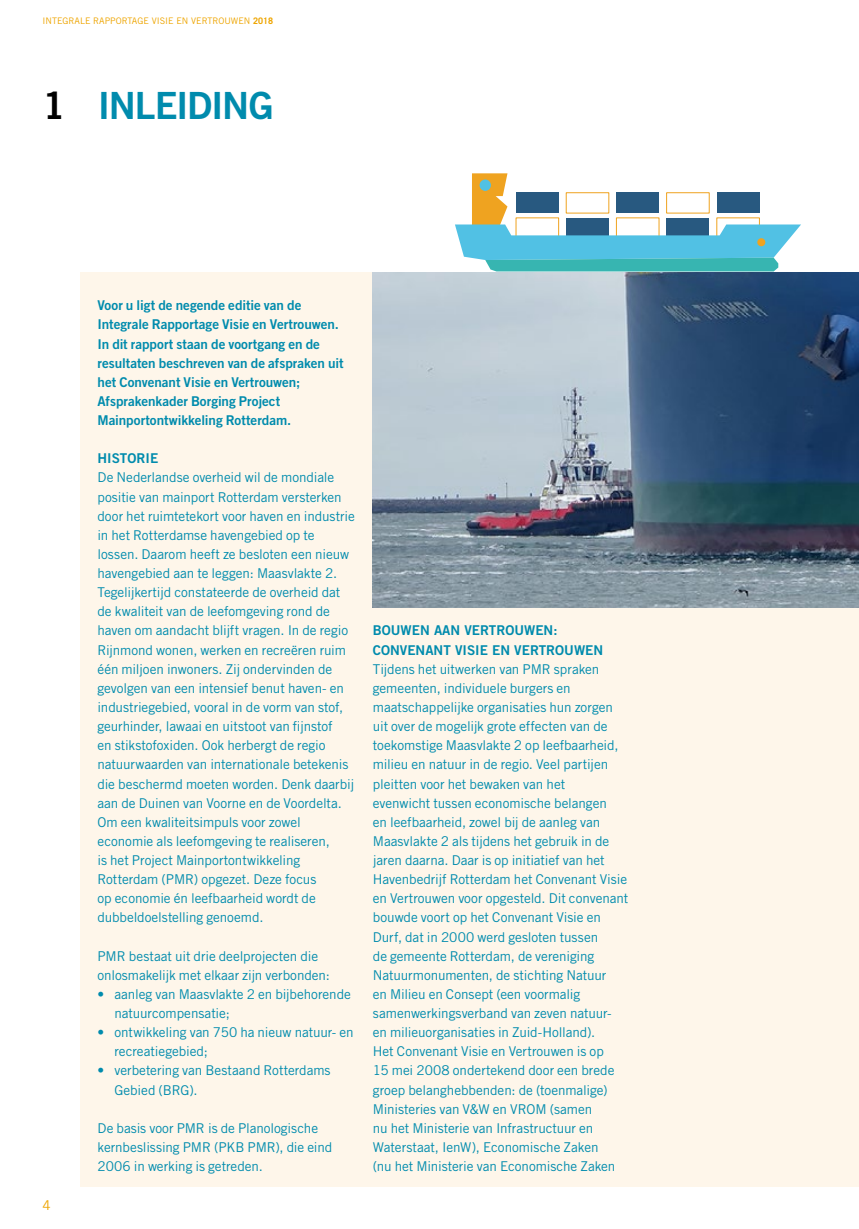
<style>
.page{position:relative;width:859px;height:1229px;background:#fff}
.page>*{position:absolute;margin:0;border:0;box-sizing:border-box;transform-origin:0 0}
._1_KOP_groot{font:37.5px "Trade Gothic LT Std Bd 2";letter-spacing:-.035em;color:#008bad}
._04_BROOD{font:13.5px/19px "Trade Gothic LT Std";letter-spacing:-.005em;color:#008bad}
._03_INTRO{font:13.5px/19.2px "Trade Gothic LT Std Bd 2";color:#008bad}
._04_BROOD_INSPRING_4{font:13.5px/19.2px "Trade Gothic LT Std";letter-spacing:-.005em;color:#008bad}
._03_TUSSENKOP{font:13.5px/19.2px "Trade Gothic LT Std Bd 2";color:#008bad}
.t1{font:13.5px "Trade Gothic LT Std";color:#eea500}
.t2{font:9px "Trade Gothic LT Std";color:#eea500}
.s1{font-weight:700}
.s2{color:#000}
</style>
<div class="page">
<div style="left:80px;top:272px;width:779px;height:914px;background:#fef6ea"></div>
<img style="left:372px;top:272px;width:487px;height:336px">
<svg style="left:455px;top:173px;width:346px;height:98px"></svg>
<div style="left:757px;top:238px;width:8px;height:8px;background:#efa320;border-radius:50%"></div>
<p class="t2" style="left:43px;top:15px;width:232px">INTEGRALE RAPPORTAGE VISIE EN VERTROUWEN <span class="s1">2018</span></p>
<p class="_1_KOP_groot" style="left:43px;top:82px;width:233px"><span class="s2">1</span> INLEIDING</p>
<p class="t1" style="left:43px;top:1197px;width:10px">4</p>
<p class="_03_INTRO" style="left:97px;top:296px;width:248px">Voor u ligt de negende editie van de Integrale Rapportage Visie en Vertrouwen.<br>In dit rapport staan de voortgang en de resultaten beschreven van de afspraken uit het Convenant Visie en Vertrouwen; Afsprakenkader Borging Project Mainportontwikkeling Rotterdam.</p>
<p class="_03_TUSSENKOP" style="left:97px;top:449px;width:62px">HISTORIE</p>
<p class="_04_BROOD" style="left:97px;top:468px;width:259px">De Nederlandse overheid wil de mondiale positie van mainport Rotterdam versterken door het ruimtetekort voor haven en industrie in het Rotterdamse havengebied op te lossen. Daarom heeft ze besloten een nieuw havengebied aan te leggen: Maasvlakte 2.<br>Tegelijkertijd constateerde de overheid dat de kwaliteit van de leefomgeving rond de haven om aandacht blijft vragen. In de regio Rijnmond wonen, werken en recreëren ruim één miljoen inwoners. Zij ondervinden de gevolgen van een intensief benut haven- en industriegebied, vooral in de vorm van stof, geurhinder, lawaai en uitstoot van fijnstof<br>en stikstofoxiden. Ook herbergt de regio natuurwaarden van internationale betekenis die beschermd moeten worden. Denk daarbij aan de Duinen van Voorne en de Voordelta.<br>Om een kwaliteitsimpuls voor zowel economie als leefomgeving te realiseren,<br>is het Project Mainportontwikkeling Rotterdam (PMR) opgezet. Deze focus<br>op economie én leefbaarheid wordt de dubbeldoelstelling genoemd.</p>
<p class="_04_BROOD" style="left:97px;top:946px;width:234px">PMR bestaat uit drie deelprojecten die onlosmakelijk met elkaar zijn verbonden:</p>
<p class="_04_BROOD_INSPRING_4" style="left:114px;top:984px;width:238px;text-indent:-17px">• aanleg van Maasvlakte 2 en bijbehorende natuurcompensatie;</p>
<p class="_04_BROOD_INSPRING_4" style="left:114px;top:1022px;width:241px;text-indent:-17px">• ontwikkeling van 750 ha nieuw natuur- en recreatiegebied;</p>
<p class="_04_BROOD_INSPRING_4" style="left:114px;top:1061px;width:218px;text-indent:-17px">• verbetering van Bestaand Rotterdams<br>Gebied (BRG).</p>
<p class="_04_BROOD" style="left:97px;top:1118px;width:236px">De basis voor PMR is de Planologische kernbeslissing PMR (PKB PMR), die eind<br>2006 in werking is getreden.</p>
<p class="_03_TUSSENKOP" style="left:373px;top:621px;width:232px">BOUWEN AAN VERTROUWEN:<br>CONVENANT VISIE EN VERTROUWEN</p>
<p class="_04_BROOD" style="left:373px;top:659px;width:257px">Tijdens het uitwerken van PMR spraken gemeenten, individuele burgers en maatschappelijke organisaties hun zorgen uit over de mogelijk grote effecten van de toekomstige Maasvlakte 2 op leefbaarheid, milieu en natuur in de regio. Veel partijen pleitten voor het bewaken van het<br>evenwicht tussen economische belangen<br>en leefbaarheid, zowel bij de aanleg van Maasvlakte 2 als tijdens het gebruik in de jaren daarna. Daar is op initiatief van het Havenbedrijf Rotterdam het Convenant Visie en Vertrouwen voor opgesteld. Dit convenant bouwde voort op het Convenant Visie en Durf, dat in 2000 werd gesloten tussen<br>de gemeente Rotterdam, de vereniging Natuurmonumenten, de stichting Natuur<br>en Milieu en Consept (een voormalig samenwerkingsverband van zeven natuur&shy;en milieuorganisaties in Zuid-Holland).<br>Het Convenant Visie en Vertrouwen is op<br>15 mei 2008 ondertekend door een brede groep belanghebbenden: de (toenmalige)<br>Ministeries van V&amp;W en VROM (samen<br>nu het Ministerie van Infrastructuur en Waterstaat, IenW), Economische Zaken<br>(nu het Ministerie van Economische Zaken</p>
</div>
